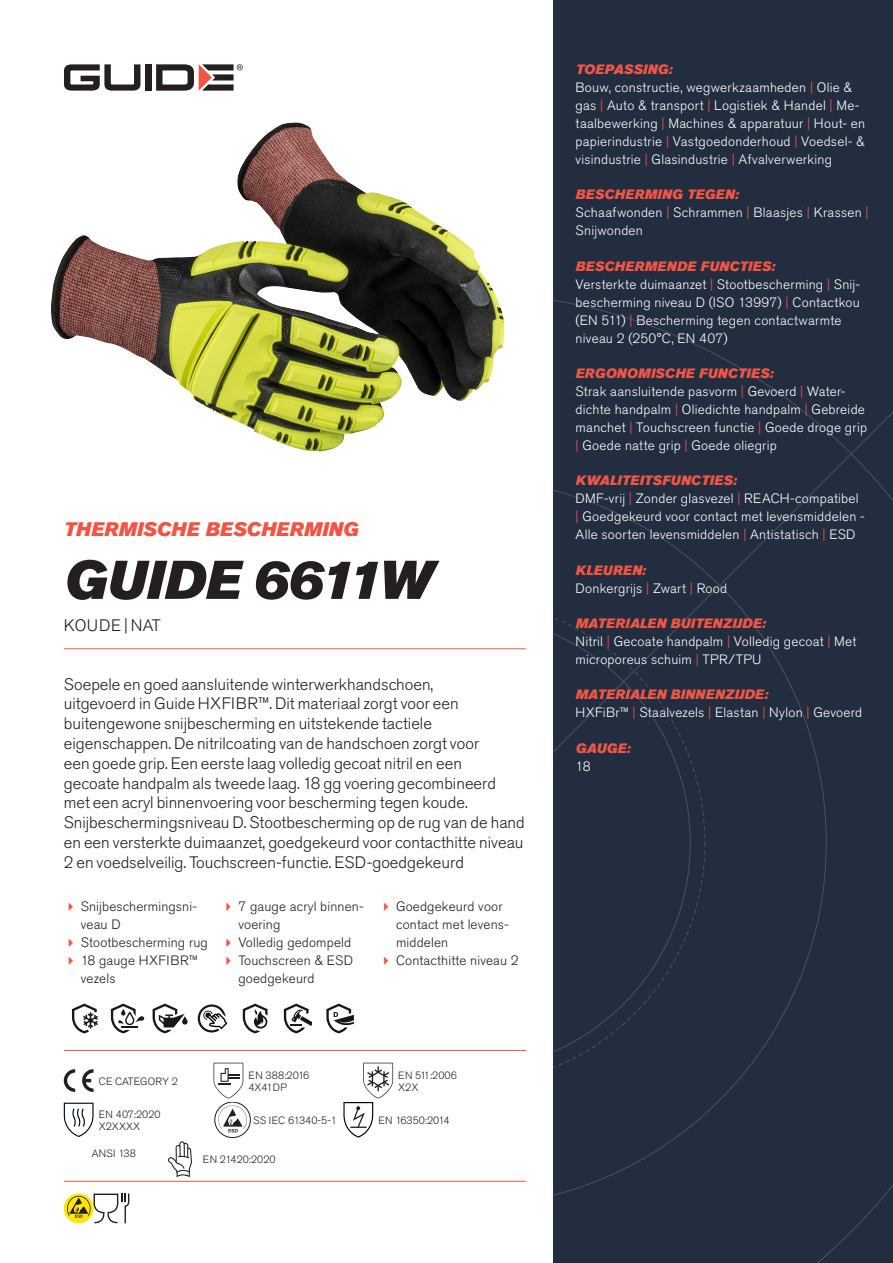
<style>
.page{position:relative;width:893px;height:1263px;background:#fff}
.page>*{position:absolute;margin:0;border:0;box-sizing:border-box;transform-origin:0 0}
.Rubrik{font:italic 54px "Akzidenz Grotesk Pro Super";letter-spacing:-.005em;color:#231f20}
.Överrubrik{font:italic 19.5px "Akzidenz Grotesk Pro Super";letter-spacing:.005em;color:#f05545}
.Ingress{font:300 16.5px/19.8px "Akzidenz Grotesk Pro";color:#231f20}
.Product_-_AltSegment{font:300 16.5px "Akzidenz Grotesk Pro";letter-spacing:.02em;color:#231f20}
.Produkt_-_Brödtext{font:300 13.5px/18px "Akzidenz Grotesk Pro";letter-spacing:.02em;color:#fff}
.t1{font:300 13.5px/18px "Akzidenz Grotesk Pro";letter-spacing:.01em;color:#231f20}
.Produkt_-_Namn{font:italic 13.5px "Akzidenz Grotesk Pro Super";letter-spacing:.015em;color:#f05545}
.t2{font:300 10.5px "Akzidenz Grotesk Pro";letter-spacing:.005em;color:#231f20}
.s1{color:#f05545}
</style>
<div class="page">
<div style="left:145px;top:64px;width:7px;height:27px;background:#231f20"></div>
<svg style="left:156px;top:64px;width:87px;height:27px"></svg>
<svg style="left:64px;top:64px;width:76px;height:27px"></svg>
<div style="left:553px;top:0;width:340px;height:1263px;background:#222d3f"></div>
<svg style="left:553px;top:300px;width:340px;height:963px"></svg>
<hr style="left:64px;top:1050px;width:462px;height:1px;background:#f05545">
<hr style="left:64px;top:1181px;width:462px;height:1px;background:#f05545">
<svg style="left:72px;top:1003px;width:26px;height:30px"></svg>
<svg style="left:111px;top:1003px;width:33px;height:30px"></svg>
<svg style="left:153px;top:1003px;width:35px;height:30px"></svg>
<svg style="left:198px;top:1004px;width:29px;height:28px"></svg>
<svg style="left:243px;top:1003px;width:24px;height:30px"></svg>
<svg style="left:284px;top:1003px;width:27px;height:30px"></svg>
<svg style="left:326px;top:1003px;width:28px;height:30px"></svg>
<svg style="left:64px;top:1069px;width:11px;height:23px"></svg>
<svg style="left:82px;top:1069px;width:12px;height:23px"></svg>
<svg style="left:214px;top:1063px;width:29px;height:35px"></svg>
<svg style="left:64px;top:1103px;width:30px;height:34px"></svg>
<div style="left:215px;top:1102px;width:35px;height:36px;border:1px solid #231f20;border-radius:50%"></div>
<svg style="left:217px;top:1105px;width:30px;height:27px"></svg>
<svg style="left:343px;top:1063px;width:50px;height:75px"></svg>
<svg style="left:168px;top:1141px;width:24px;height:36px"></svg>
<div style="left:64px;top:1193px;width:30px;height:30px;background:#ffe601;border-radius:50%"></div>
<svg style="left:67px;top:1193px;width:62px;height:30px"></svg>
<img style="left:51px;top:123px;width:442px;height:329px">
<hr style="left:64px;top:648px;width:462px;height:1px;background:#f05545">
<p class="Överrubrik" style="left:64px;top:517px;width:296px">THERMISCHE BESCHERMING</p>
<p class="Rubrik" style="left:64px;top:545px;width:371px">GUIDE 6611W</p>
<p class="Product_-_AltSegment" style="left:64px;top:615px;width:98px">KOUDE | NAT</p>
<p class="Ingress" style="left:64px;top:674px;width:462px">Soepele en goed aansluitende winterwerkhandschoen,<br>uitgevoerd in Guide HXFIBR™. Dit materiaal zorgt voor een buitengewone snijbescherming en uitstekende tactiele eigenschappen. De nitrilcoating van de handschoen zorgt voor<br>een goede grip. Een eerste laag volledig gecoat nitril en een<br>gecoate handpalm als tweede laag. 18 gg voering gecombineerd met een acryl binnenvoering voor bescherming tegen koude.<br>Snijbeschermingsniveau D. Stootbescherming op de rug van de hand en een versterkte duimaanzet, goedgekeurd voor contacthitte niveau 2 en voedselveilig. Touchscreen-functie. ESD-goedgekeurd</p>
<p class="t1" style="left:81px;top:897px;width:118px">Snijbeschermingsni&shy;veau D</p>
<p class="t1" style="left:81px;top:933px;width:129px">Stootbescherming rug</p>
<p class="t1" style="left:81px;top:951px;width:119px">18 gauge HXFIBR™ vezels</p>
<p class="t1" style="left:238px;top:897px;width:127px">7 gauge acryl binnen&shy;voering</p>
<p class="t1" style="left:238px;top:933px;width:114px">Volledig gedompeld</p>
<p class="t1" style="left:238px;top:951px;width:116px">Touchscreen &amp; ESD goedgekeurd</p>
<p class="t1" style="left:396px;top:897px;width:114px">Goedgekeurd voor contact met levens&shy;middelen</p>
<p class="t1" style="left:396px;top:951px;width:124px">Contacthitte niveau 2</p>
<p class="t2" style="left:99px;top:1074px;width:81px">CE CATEGORY 2</p>
<p class="t2" style="left:99px;top:1107px;width:63px">EN 407:2020</p>
<p class="t2" style="left:99px;top:1119px;width:43px">X2XXXX</p>
<p class="t2" style="left:248px;top:1068px;width:62px">EN 388:2016</p>
<p class="t2" style="left:248px;top:1080px;width:40px">4X41DP</p>
<p class="t2" style="left:398px;top:1068px;width:60px">EN 511:2006</p>
<p class="t2" style="left:398px;top:1080px;width:22px">X2X</p>
<p class="t2" style="left:253px;top:1113px;width:85px">SS IEC 61340-5-1</p>
<p class="t2" style="left:378px;top:1113px;width:73px">EN 16350:2014</p>
<p class="t2" style="left:92px;top:1146px;width:46px">ANSI 138</p>
<p class="t2" style="left:203px;top:1152px;width:74px">EN 21420:2020</p>
<p class="Produkt_-_Namn" style="left:576px;top:60px;width:98px">TOEPASSING:</p>
<p class="Produkt_-_Brödtext" style="left:576px;top:78px;width:291px">Bouw, constructie, wegwerkzaamheden <span class="s1">|</span> Olie &amp; gas <span class="s1">|</span> Auto &amp; transport <span class="s1">|</span> Logistiek &amp; Handel <span class="s1">|</span> Me&shy;taalbewerking <span class="s1">|</span> Machines &amp; apparatuur <span class="s1">|</span> Hout- en papierindustrie <span class="s1">|</span> Vastgoedonderhoud <span class="s1">|</span> Voedsel- &amp; visindustrie <span class="s1">|</span> Glasindustrie <span class="s1">|</span> Afvalverwerking</p>
<p class="Produkt_-_Namn" style="left:576px;top:186px;width:165px">BESCHERMING TEGEN:</p>
<p class="Produkt_-_Brödtext" style="left:576px;top:204px;width:295px">Schaafwonden <span class="s1">|</span> Schrammen <span class="s1">|</span> Blaasjes <span class="s1">|</span> Krassen <span class="s1">|<br></span>Snijwonden</p>
<p class="Produkt_-_Namn" style="left:576px;top:257px;width:201px">BESCHERMENDE FUNCTIES:</p>
<p class="Produkt_-_Brödtext" style="left:576px;top:275px;width:286px">Versterkte duimaanzet <span class="s1">|</span> Stootbescherming <span class="s1">|</span> Snij&shy;bescherming niveau D (ISO 13997) <span class="s1">|</span> Contactkou (EN 511) <span class="s1">|</span> Bescherming tegen contactwarmte niveau 2 (250°C, EN 407)</p>
<p class="Produkt_-_Namn" style="left:576px;top:364px;width:199px">ERGONOMISCHE FUNCTIES:</p>
<p class="Produkt_-_Brödtext" style="left:576px;top:382px;width:293px">Strak aansluitende pasvorm <span class="s1">|</span> Gevoerd <span class="s1">|</span> Water&shy;dichte handpalm <span class="s1">|</span> Oliedichte handpalm <span class="s1">|</span> Gebreide manchet <span class="s1">|</span> Touchscreen functie <span class="s1">|</span> Goede droge grip <span class="s1">|</span> Goede natte grip <span class="s1">|</span> Goede oliegrip</p>
<p class="Produkt_-_Namn" style="left:576px;top:472px;width:163px">KWALITEITSFUNCTIES:</p>
<p class="Produkt_-_Brödtext" style="left:576px;top:490px;width:291px">DMF-vrij <span class="s1">|</span> Zonder glasvezel <span class="s1">|</span> REACH-compatibel <span class="s1">|</span> Goedgekeurd voor contact met levensmiddelen -<br>Alle soorten levensmiddelen <span class="s1">|</span> Antistatisch <span class="s1">|</span> ESD</p>
<p class="Produkt_-_Namn" style="left:576px;top:561px;width:72px">KLEUREN:</p>
<p class="Produkt_-_Brödtext" style="left:576px;top:579px;width:153px">Donkergrijs <span class="s1">|</span> Zwart <span class="s1">|</span> Rood</p>
<p class="Produkt_-_Namn" style="left:576px;top:614px;width:192px">MATERIALEN BUITENZIJDE:</p>
<p class="Produkt_-_Brödtext" style="left:576px;top:632px;width:282px">Nitril <span class="s1">|</span> Gecoate handpalm <span class="s1">|</span> Volledig gecoat <span class="s1">|</span> Met microporeus schuim <span class="s1">|</span> TPR/TPU</p>
<p class="Produkt_-_Namn" style="left:576px;top:686px;width:194px">MATERIALEN BINNENZIJDE:</p>
<p class="Produkt_-_Brödtext" style="left:576px;top:704px;width:288px">HXFiBr™ <span class="s1">|</span> Staalvezels <span class="s1">|</span> Elastan <span class="s1">|</span> Nylon <span class="s1">|</span> Gevoerd</p>
<p class="Produkt_-_Namn" style="left:576px;top:739px;width:56px">GAUGE:</p>
<p class="Produkt_-_Brödtext" style="left:576px;top:757px;width:17px">18</p>
</div>
